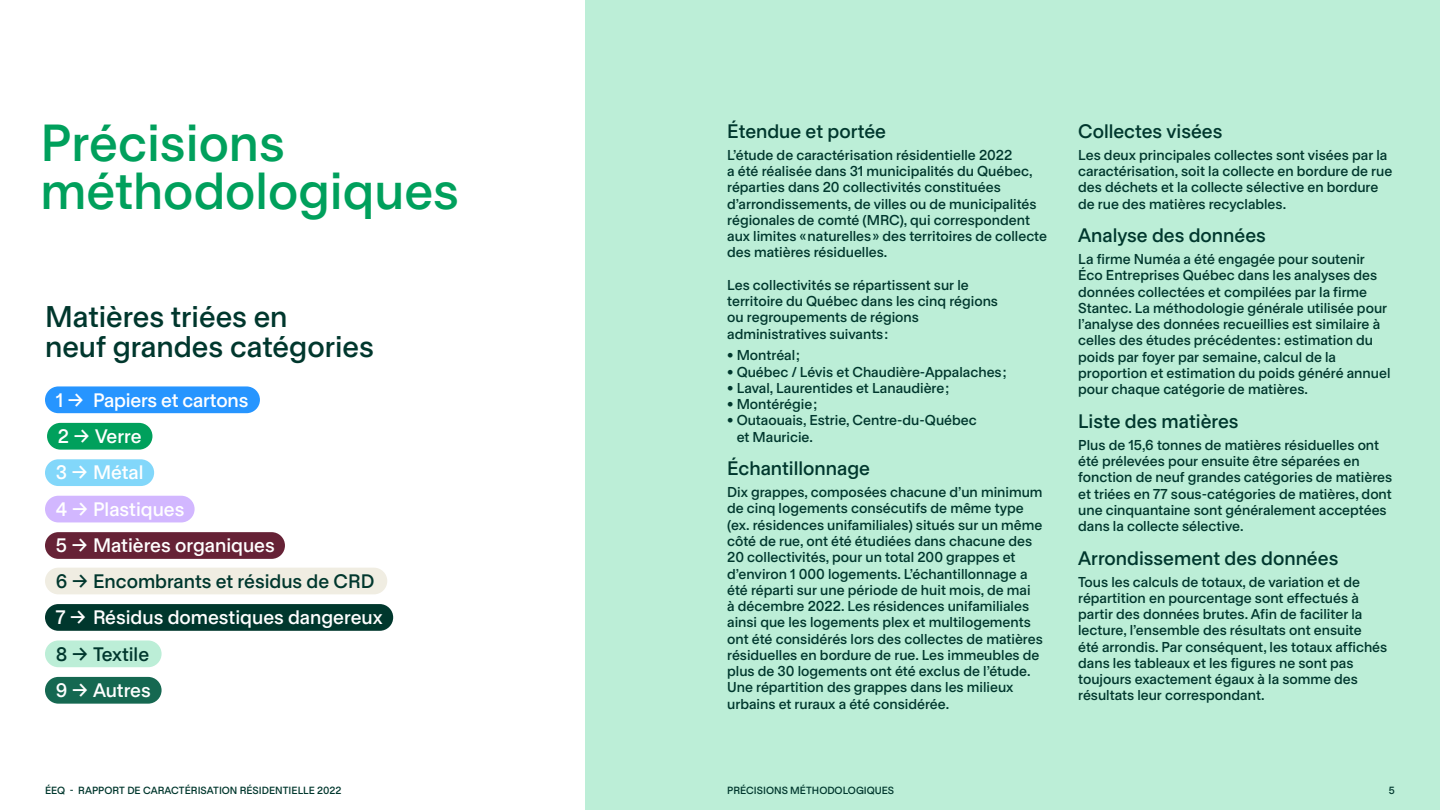
<style>
.page{position:relative;width:1440px;height:810px;background:#fff}
.page>*{position:absolute;margin:0;border:0;box-sizing:border-box;transform-origin:0 0}
.t1{font:500 50px/48.8px "Habitus";color:#00a05c}
.t2{font:500 28.75px/30px "Habitus";color:#00372d}
.t3{font:500 18.75px "Habitus";color:#00372d}
.t4{font:500 18.75px/36.4px "Habitus";color:#fff}
.t5{font:500 13.75px/16.2px "Habitus";color:#00372d}
.t6{font:500 10px "Habitus";color:#00372d}
</style>
<div class="page">
<div style="left:585px;top:0;width:855px;height:810px;background:#bceed7"></div>
<div style="left:45px;top:386px;width:215px;height:27px;background:#2695ff;border-radius:13px"></div>
<div style="left:45px;top:640px;width:117px;height:27px;background:#bceed7;border-radius:13px"></div>
<div style="left:47px;top:423px;width:105px;height:27px;background:#00a05c;border-radius:13px"></div>
<div style="left:45px;top:677px;width:117px;height:27px;background:#156851;border-radius:13px"></div>
<div style="left:45px;top:459px;width:109px;height:27px;background:#82d7fa;border-radius:13px"></div>
<div style="left:45px;top:496px;width:150px;height:26px;background:#d2b7ff;border-radius:13px"></div>
<div style="left:45px;top:532px;width:240px;height:27px;background:#662236;border-radius:13px"></div>
<div style="left:45px;top:568px;width:342px;height:26px;background:#f0ede2;border-radius:13px"></div>
<div style="left:45px;top:604px;width:348px;height:27px;background:#00372d;border-radius:13px"></div>
<h1 class="t1" style="left:40px;top:116px;width:420px">Précisions méthodologiques</h1>
<h3 class="t3" style="left:727px;top:118px;width:160px">Étendue et portée</h3>
<p class="t5" style="left:727px;top:146px;width:321px">L’étude de caractérisation résidentielle 2022<br>a été réalisée dans 31 municipalités du Québec, réparties dans 20 collectivités constituées d’arrondissements, de villes ou de municipalités régionales de comté (MRC), qui correspondent aux limites « naturelles » des territoires de collecte des matières résiduelles.</p>
<p class="t5" style="left:727px;top:276px;width:272px">Les collectivités se répartissent sur le territoire du Québec dans les cinq régions ou regroupements de régions administratives suivants :</p>
<p class="t5" style="left:727px;top:347px;width:74px">• Montréal ;</p>
<p class="t5" style="left:727px;top:363px;width:281px">• Québec / Lévis et Chaudière-Appalaches ;</p>
<p class="t5" style="left:727px;top:379px;width:224px">• Laval, Laurentides et Lanaudière ;</p>
<p class="t5" style="left:727px;top:396px;width:91px">• Montérégie ;</p>
<p class="t5" style="left:737px;top:412px;width:242px;text-indent:-9px">• Outaouais, Estrie, Centre-du-Québec et Mauricie.</p>
<h3 class="t3" style="left:727px;top:455px;width:144px">Échantillonnage</h3>
<p class="t5" style="left:727px;top:484px;width:317px">Dix grappes, composées chacune d’un minimum de cinq logements consécutifs de même type (ex. résidences unifamiliales) situés sur un même côté de rue, ont été étudiées dans chacune des 20 collectivités, pour un total 200 grappes et d’environ 1 000 logements. L’échantillonnage a été réparti sur une période de huit mois, de mai<br>à décembre 2022. Les résidences unifamiliales ainsi que les logements plex et multilogements ont été considérés lors des collectes de matières résiduelles en bordure de rue. Les immeubles de plus de 30 logements ont été exclus de l’étude.<br>Une répartition des grappes dans les milieux urbains et ruraux a été considérée.</p>
<h2 class="t2" style="left:45px;top:300px;width:330px">Matières triées en<br>neuf grandes catégories</h2>
<h3 class="t4" style="left:56px;top:381px;width:194px">1 → Papiers et cartons</h3>
<h3 class="t4" style="left:58px;top:417px;width:85px">2 → Verre</h3>
<h3 class="t4" style="left:56px;top:454px;width:220px">3 → Métal<br>4 → Plastiques<br>5 → Matières organiques</h3>
<h3 class="t3" style="left:56px;top:568px;width:320px">6 → Encombrants et résidus de CRD</h3>
<h3 class="t4" style="left:56px;top:599px;width:328px">7 → Résidus domestiques dangereux</h3>
<h3 class="t3" style="left:56px;top:640px;width:95px">8 → Textile</h3>
<h3 class="t4" style="left:56px;top:671px;width:96px">9 → Autres</h3>
<p class="t6" style="left:45px;top:783px;width:298px">ÉEQ - RAPPORT DE CARACTÉRISATION RÉSIDENTIELLE 2022</p>
<p class="t6" style="left:727px;top:783px;width:169px">PRÉCISIONS MÉTHODOLOGIQUES</p>
<h3 class="t3" style="left:1078px;top:118px;width:146px">Collectes visées</h3>
<p class="t5" style="left:1078px;top:146px;width:316px">Les deux principales collectes sont visées par la caractérisation, soit la collecte en bordure de rue des déchets et la collecte sélective en bordure de rue des matières recyclables.</p>
<h3 class="t3" style="left:1078px;top:222px;width:189px">Analyse des données</h3>
<p class="t5" style="left:1078px;top:251px;width:314px">La firme Numéa a été engagée pour soutenir Éco Entreprises Québec dans les analyses des données collectées et compilées par la firme Stantec. La méthodologie générale utilisée pour l’analyse des données recueillies est similaire à celles des études précédentes : estimation du poids par foyer par semaine, calcul de la proportion et estimation du poids généré annuel pour chaque catégorie de matières.</p>
<h3 class="t3" style="left:1078px;top:408px;width:162px">Liste des matières</h3>
<p class="t5" style="left:1078px;top:436px;width:315px">Plus de 15,6 tonnes de matières résiduelles ont été prélevées pour ensuite être séparées en fonction de neuf grandes catégories de matières et triées en 77 sous-catégories de matières, dont une cinquantaine sont généralement acceptées dans la collecte sélective.</p>
<h3 class="t3" style="left:1078px;top:545px;width:262px">Arrondissement des données</h3>
<p class="t5" style="left:1078px;top:573px;width:311px">Tous les calculs de totaux, de variation et de répartition en pourcentage sont effectués à partir des données brutes. Afin de faciliter la lecture, l’ensemble des résultats ont ensuite<br>été arrondis. Par conséquent, les totaux affichés dans les tableaux et les figures ne sont pas toujours exactement égaux à la somme des résultats leur correspondant.</p>
<p class="t6" style="left:1389px;top:783px;width:8px">5</p>
</div>
